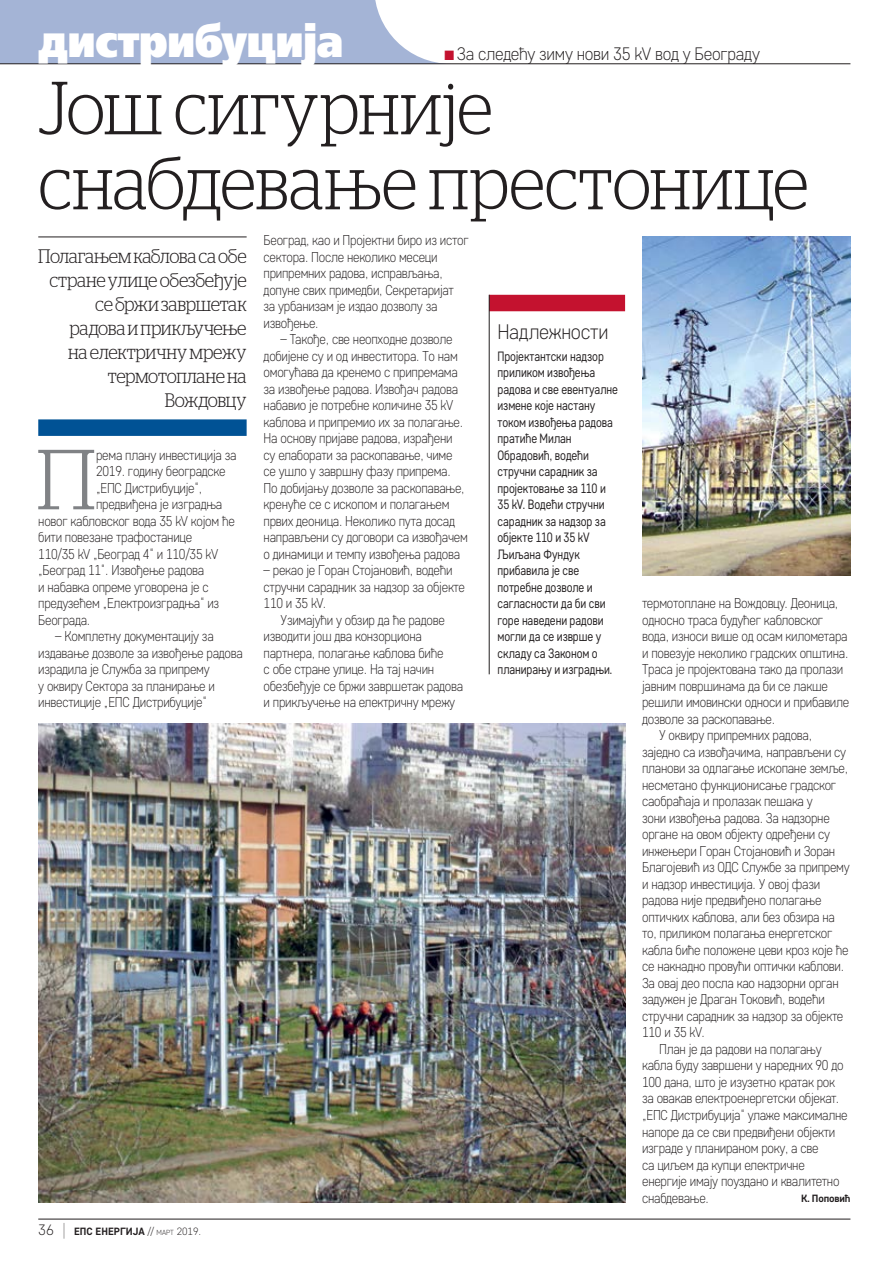
<style>
.page{position:relative;width:893px;height:1263px;background:#fff}
.page>*{position:absolute;margin:0;border:0;box-sizing:border-box;transform-origin:0 0}
.t1{font:300 84.9px "Stag LC";color:#808285}
.t2{font:300 75px/75px "Stag LC";letter-spacing:-.005em;color:#231f20;scale:.9 1}
.t3{font:45px "Free Set Extra Bold C";letter-spacing:-.015em;color:#fff;scale:.9 1}
.t4{font:300 21px "Core Sans D25";letter-spacing:-.015em;color:#231f20;scale:.95 1}
.t5{font:300 19.5px/24px "Stag LC";letter-spacing:-.015em;color:#231f20;text-align:right;scale:.9 1}
.t6{font:300 18px "Core Sans D25";letter-spacing:-.015em;color:#231f20;scale:.95 1}
.t7{font:300 14.25px/16.5px "Core Sans D25";letter-spacing:-.02em;color:#231f20;scale:.9 1}
.t8{font:13.5px/16.5px "Core Sans D35";letter-spacing:-.01em;color:#231f20;scale:.85 1}
.t9{font:700 10.5px "Core Sans D55";color:#231f20}
.s1{color:#c4122f}
.s2{font-family:"Core Sans D25";font-weight:300;font-size:15px}
.s3{font-family:"Core Sans D15";font-weight:100;font-size:18px}
.s4{font-family:"Core Sans D25";font-weight:300}
.s5{font-family:"Core Sans D25";font-weight:300;font-size:7.35px}
</style>
<div class="page">
<svg style="left:0;top:0;width:451px;height:64px;background:#aebbd9"></svg>
<hr style="left:38px;top:1219px;width:812px;height:1px;background:#231f20">
<hr style="left:0;top:64px;width:850px;height:1px;background:#231f20">
<div style="left:489px;top:295px;width:136px;height:16px;background:#c4122f"></div>
<hr style="left:489px;top:295px;width:1px;height:379px;background:#231f20">
<hr style="left:38px;top:237px;width:209px;height:1px;background:#231f20">
<div style="left:38px;top:419px;width:209px;height:17px;background:#005295"></div>
<img style="left:38px;top:724px;width:587px;height:478px">
<img style="left:642px;top:237px;width:208px;height:338px">
<h3 class="t3" style="left:38px;top:15px;width:340px">дистрибуција</h3>
<p class="t6" style="left:444px;top:43px;width:334px"><span class="s1">■</span> За следећу зиму нови 35 kV вод у Београду</p>
<h2 class="t2" style="left:38px;top:63px;width:857px">Још сигурније снабдевање престонице</h2>
<h3 class="t5" style="left:38px;top:242px;width:233px">Полагањем каблова са обе стране улице обезбеђује се бржи завршетак радова и прикључење<br>на електричну мрежу термотоплане на<br>Вождовцу</h3>
<p class="t7" style="left:264px;top:232px;width:229px">Београд, као и Пројектни биро из истог сектора. После неколико месеци припремних радова, исправљања, допуне свих примедби, Секретаријат за урбанизам је издао дозволу за извођење.</p>
<p class="t7" style="left:264px;top:331px;width:228px;text-indent:17px">– Такође, све неопходне дозволе добијене су и од инвеститора. То нам омогућава да кренемо с припремама за извођење радова. Извођач радова набавио је потребне количине 35 kV каблова и припремио их за полагање.<br>На основу пријаве радова, израђени су елаборати за раскопавање, чиме се ушло у завршну фазу припрема.<br>По добијању дозволе за раскопавање, кренуће се с ископом и полагањем првих деоница. Неколико пута досад направљени су договори са извођачем о динамици и темпу извођења радова</p>
<p class="t7" style="left:264px;top:562px;width:225px">– рекао је Горан Стојановић, водећи стручни сарадник за надзор за објекте<br>110 и 35 kV.</p>
<p class="t7" style="left:264px;top:611px;width:223px;text-indent:17px">Узимајући у обзир да ће радове изводити још два конзорциона партнера, полагање каблова биће<br>с обе стране улице. На тај начин обезбеђује се бржи завршетак радова и прикључење на електричну мрежу</p>
<h3 class="t4" style="left:497px;top:318px;width:118px">Надлежности</h3>
<p class="t8" style="left:497px;top:347px;width:143px">Пројектантски надзор приликом извођења радова и све евентуалне измене које настану током извођења радова пратиће Милан<br>Обрадовић, водећи стручни сарадник за пројектовање за 110 и<br>35 kV. Водећи стручни сарадник за надзор за објекте 110 и 35 kV<br>Љиљана Фундук прибавила је све потребне дозволе и сагласности да би сви горе наведени радови могли да се изврше у складу са Законом о планирању и изградњи.</p>
<h1 class="t1" style="left:36px;top:418px;width:61px">П</h1>
<p class="t7" style="left:96px;top:446px;width:158px">рема плану инвестиција за</p>
<p class="t7" style="left:96px;top:463px;width:145px">2019. годину београдске</p>
<p class="t7" style="left:96px;top:479px;width:119px">„ЕПС Дистрибуције“,</p>
<p class="t7" style="left:96px;top:496px;width:142px">предвиђена је изградња</p>
<p class="t7" style="left:38px;top:512px;width:220px">новог кабловског вода 35 kV којом ће</p>
<p class="t7" style="left:38px;top:529px;width:173px">бити повезане трафостанице</p>
<p class="t7" style="left:38px;top:545px;width:201px">110/35 kV „Београд 4“ и 110/35 kV</p>
<p class="t7" style="left:38px;top:562px;width:186px">„Београд 11“. Извођење радова</p>
<p class="t7" style="left:38px;top:578px;width:191px">и набавка опреме уговорена је с</p>
<p class="t7" style="left:38px;top:595px;width:203px">предузећем „Електроизградња“ из</p>
<p class="t7" style="left:38px;top:611px;width:59px">Београда.</p>
<p class="t7" style="left:38px;top:628px;width:229px;text-indent:17px">– Комплетну документацију за издавање дозволе за извођење радова израдила је Служба за припрему<br>у оквиру Сектора за планирање и инвестиције „ЕПС Дистрибуције“</p>
<p class="t7" style="left:642px;top:595px;width:219px">термотоплане на Вождовцу. Деоница,</p>
<p class="t7" style="left:642px;top:611px;width:203px">односно траса будућег кабловског</p>
<p class="t7" style="left:642px;top:628px;width:230px">вода, износи више од осам километара</p>
<p class="t7" style="left:642px;top:644px;width:231px">и повезује неколико градских општина.</p>
<p class="t7" style="left:642px;top:661px;width:225px">Траса је пројектована тако да пролази</p>
<p class="t7" style="left:642px;top:677px;width:208px">јавним површинама да би се лакше</p>
<p class="t7" style="left:642px;top:694px;width:232px">решили имовински односи и прибавиле</p>
<p class="t7" style="left:642px;top:710px;width:149px">дозволе за раскопавање.</p>
<p class="t7" style="left:659px;top:727px;width:171px">У оквиру припремних радова,</p>
<p class="t7" style="left:642px;top:743px;width:228px">заједно са извођачима, направљени су</p>
<p class="t7" style="left:642px;top:760px;width:230px">планови за одлагање ископане земље,</p>
<p class="t7" style="left:642px;top:776px;width:217px">несметано функционисање градског</p>
<p class="t7" style="left:642px;top:793px;width:191px">саобраћаја и пролазак пешака у</p>
<p class="t7" style="left:642px;top:809px;width:210px">зони извођења радова. За надзорне</p>
<p class="t7" style="left:642px;top:826px;width:210px">органе на овом објекту одређени су</p>
<p class="t7" style="left:642px;top:842px;width:216px">инжењери Горан Стојановић и Зоран</p>
<p class="t7" style="left:642px;top:859px;width:232px">Благојевић из ОДС Службе за припрему</p>
<p class="t7" style="left:642px;top:875px;width:199px">и надзор инвестиција. У овој фази</p>
<p class="t7" style="left:642px;top:892px;width:201px">радова није предвиђено полагање</p>
<p class="t7" style="left:642px;top:908px;width:216px">оптичких каблова, али без обзира на</p>
<p class="t7" style="left:642px;top:925px;width:213px">то, приликом полагања енергетског</p>
<p class="t7" style="left:642px;top:941px;width:231px">кабла биће положене цеви кроз које ће</p>
<p class="t7" style="left:642px;top:958px;width:226px">се накнадно провући оптички каблови.</p>
<p class="t7" style="left:642px;top:974px;width:220px">За овај део посла као надзорни орган</p>
<p class="t7" style="left:642px;top:991px;width:205px">задужен је Драган Токовић, водећи</p>
<p class="t7" style="left:642px;top:1007px;width:225px">стручни сарадник за надзор за објекте</p>
<p class="t7" style="left:642px;top:1024px;width:71px">110 и 35 kV.</p>
<p class="t7" style="left:659px;top:1040px;width:182px">План је да радови на полагању</p>
<p class="t7" style="left:642px;top:1057px;width:225px">кабла буду завршени у наредних 90 до</p>
<p class="t7" style="left:642px;top:1073px;width:216px">100 дана, што је изузетно кратак рок</p>
<p class="t7" style="left:642px;top:1090px;width:220px">за овакав електроенергетски објекат.</p>
<p class="t7" style="left:642px;top:1106px;width:230px">„ЕПС Дистрибуција“ улаже максималне</p>
<p class="t7" style="left:642px;top:1123px;width:216px">напоре да се сви предвиђени објекти</p>
<p class="t7" style="left:642px;top:1139px;width:198px">изграде у планираном року, а све</p>
<p class="t7" style="left:642px;top:1156px;width:182px">са циљем да купци електричне</p>
<p class="t7" style="left:642px;top:1172px;width:221px">енергије имају поуздано и квалитетно</p>
<p class="t7" style="left:642px;top:1189px;width:76px">снабдевање.</p>
<p class="t9" style="left:801px;top:1192px;width:51px">К. Поповић</p>
<p class="t9" style="left:38px;top:1225px;width:164px"><span class="s2">36</span> <span class="s3">|</span> ЕПС ЕНЕРГИЈА <span class="s4">//</span> <span class="s5">март</span> <span class="s4">2019.</span></p>
</div>
